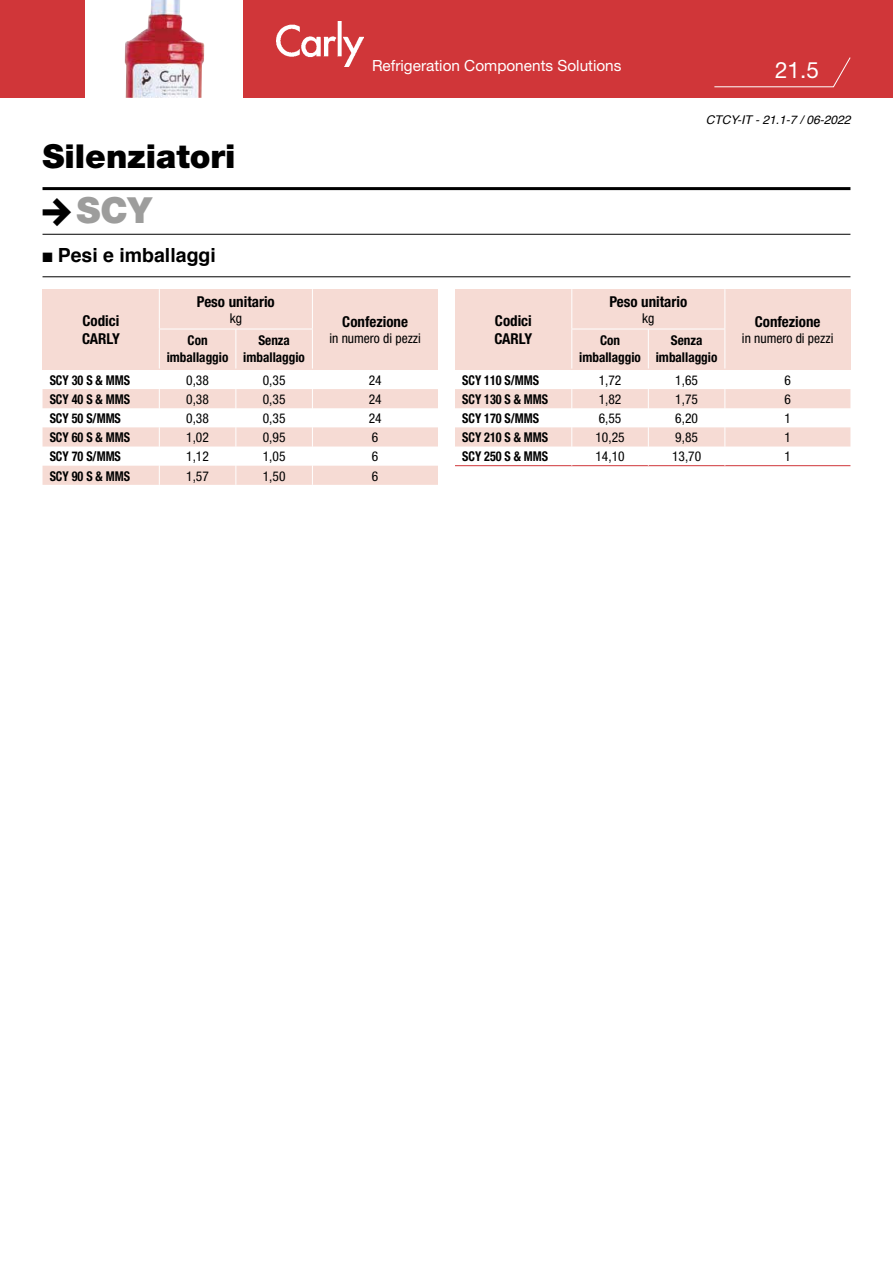
<style>
.page{position:relative;width:893px;height:1263px;background:#fff}
.page>*{position:absolute;margin:0;border:0;box-sizing:border-box;transform-origin:0 0}
.t1{font:900 36px "Helvetica Neue LT Pro";color:#9d9d9c}
.t2{font:900 33px "Helvetica Neue LT Pro";color:#000}
.t3{font:22.5px "Helvetica Neue LT Pro";color:#fff}
.t4{font:700 19.5px "Helvetica";color:#000}
.t5{font:15.3px "Helvetica Neue LT Pro";color:#fff}
.t6{font:700 condensed 15px/18px "Helvetica Neue";color:#000}
.t7{font:condensed 13.5px "Helvetica Neue";color:#000}
.t8{font:700 condensed 13.5px "Helvetica Neue";color:#000;scale:.9 1}
.t9{font:700 condensed 13.5px/16.2px "Helvetica Neue";color:#000;text-align:center}
.t10{font:italic 12px "Helvetica";color:#000}
</style>
<div class="page">
<div style="left:0;top:0;width:893px;height:98px;background:#d03639"></div>
<div style="left:43px;top:289px;width:395px;height:81px;background:#f6dbd4"></div>
<div style="left:455px;top:289px;width:395px;height:81px;background:#f6dbd4"></div>
<hr style="left:43px;top:187px;width:807px;height:3px;background:#000">
<hr style="left:43px;top:234px;width:807px;height:1px;background:#000">
<hr style="left:43px;top:276px;width:807px;height:1px;background:#000">
<div style="left:85px;top:0;width:157px;height:100px;background:#fff"></div>
<img style="left:276px;top:21px;width:88px;height:45px">
<svg style="left:714px;top:57px;width:137px;height:31px"></svg>
<img style="left:125px;top:0;width:79px;height:98px">
<svg style="left:43px;top:389px;width:395px;height:96px"></svg>
<svg style="left:455px;top:389px;width:395px;height:77px"></svg>
<hr style="left:159px;top:289px;width:1px;height:40px;background:#fff">
<hr style="left:312px;top:289px;width:1px;height:40px;background:#fff">
<hr style="left:159px;top:329px;width:77px;height:1px;background:#fff">
<hr style="left:236px;top:329px;width:77px;height:1px;background:#fff">
<hr style="left:159px;top:329px;width:1px;height:40px;background:#fff">
<hr style="left:235px;top:329px;width:1px;height:40px;background:#fff">
<hr style="left:312px;top:329px;width:1px;height:40px;background:#fff">
<hr style="left:571px;top:289px;width:1px;height:40px;background:#fff">
<hr style="left:724px;top:289px;width:1px;height:40px;background:#fff">
<hr style="left:571px;top:329px;width:77px;height:1px;background:#fff">
<hr style="left:648px;top:329px;width:77px;height:1px;background:#fff">
<hr style="left:571px;top:329px;width:1px;height:40px;background:#fff">
<hr style="left:648px;top:329px;width:1px;height:40px;background:#fff">
<hr style="left:724px;top:329px;width:1px;height:40px;background:#fff">
<p class="t5" style="left:372px;top:56px;width:251px">Refrigeration Components Solutions</p>
<h3 class="t3" style="left:775px;top:56px;width:45px">21.5</h3>
<h2 class="t2" style="left:43px;top:137px;width:195px">Silenziatori</h2>
<h1 class="t1" style="left:77px;top:188px;width:77px">SCY</h1>
<h3 class="t4" style="left:43px;top:239px;width:175px">■ Pesi e imballaggi</h3>
<p class="t6" style="left:82px;top:311px;width:39px">Codici<br>CARLY</p>
<p class="t6" style="left:197px;top:292px;width:79px">Peso unitario</p>
<p class="t7" style="left:230px;top:310px;width:14px">kg</p>
<p class="t6" style="left:342px;top:312px;width:67px">Confezione</p>
<p class="t9" style="left:188px;top:332px;width:22px">Con</p>
<p class="t7" style="left:329px;top:330px;width:93px">in numero di pezzi</p>
<p class="t9" style="left:167px;top:349px;width:63px">imballaggio</p>
<p class="t9" style="left:243px;top:332px;width:63px">Senza imballaggio</p>
<p class="t8" style="left:50px;top:372px;width:91px">SCY 30 S &amp; MMS</p>
<p class="t7" style="left:186px;top:372px;width:24px">0,38</p>
<p class="t7" style="left:263px;top:372px;width:24px">0,35</p>
<p class="t7" style="left:369px;top:372px;width:14px">24</p>
<p class="t8" style="left:50px;top:391px;width:91px">SCY 40 S &amp; MMS</p>
<p class="t7" style="left:186px;top:391px;width:24px">0,38</p>
<p class="t7" style="left:263px;top:391px;width:24px">0,35</p>
<p class="t7" style="left:369px;top:391px;width:14px">24</p>
<p class="t8" style="left:50px;top:410px;width:81px">SCY 50 S/MMS</p>
<p class="t7" style="left:186px;top:411px;width:24px">0,38</p>
<p class="t7" style="left:263px;top:411px;width:24px">0,35</p>
<p class="t7" style="left:369px;top:411px;width:14px">24</p>
<p class="t8" style="left:50px;top:429px;width:91px">SCY 60 S &amp; MMS</p>
<p class="t7" style="left:186px;top:430px;width:24px">1,02</p>
<p class="t7" style="left:263px;top:430px;width:24px">0,95</p>
<p class="t7" style="left:372px;top:430px;width:8px">6</p>
<p class="t8" style="left:50px;top:448px;width:81px">SCY 70 S/MMS</p>
<p class="t7" style="left:186px;top:449px;width:24px">1,12</p>
<p class="t7" style="left:263px;top:449px;width:24px">1,05</p>
<p class="t7" style="left:372px;top:449px;width:8px">6</p>
<p class="t8" style="left:50px;top:467px;width:91px">SCY 90 S &amp; MMS</p>
<p class="t7" style="left:186px;top:468px;width:24px">1,57</p>
<p class="t7" style="left:263px;top:468px;width:24px">1,50</p>
<p class="t7" style="left:372px;top:468px;width:8px">6</p>
<p class="t10" style="left:706px;top:110px;width:146px">CTCY-IT - 21.1-7 / 06-2022</p>
<p class="t6" style="left:494px;top:311px;width:39px">Codici<br>CARLY</p>
<p class="t6" style="left:609px;top:292px;width:79px">Peso unitario</p>
<p class="t7" style="left:642px;top:310px;width:14px">kg</p>
<p class="t6" style="left:755px;top:312px;width:67px">Confezione</p>
<p class="t9" style="left:600px;top:332px;width:22px">Con</p>
<p class="t7" style="left:742px;top:330px;width:93px">in numero di pezzi</p>
<p class="t9" style="left:579px;top:349px;width:63px">imballaggio</p>
<p class="t9" style="left:656px;top:332px;width:63px">Senza imballaggio</p>
<p class="t8" style="left:462px;top:372px;width:87px">SCY 110 S/MMS</p>
<p class="t7" style="left:599px;top:372px;width:24px">1,72</p>
<p class="t7" style="left:675px;top:372px;width:24px">1,65</p>
<p class="t7" style="left:784px;top:372px;width:8px">6</p>
<p class="t8" style="left:462px;top:391px;width:97px">SCY 130 S &amp; MMS</p>
<p class="t7" style="left:599px;top:391px;width:24px">1,82</p>
<p class="t7" style="left:675px;top:391px;width:24px">1,75</p>
<p class="t7" style="left:784px;top:391px;width:8px">6</p>
<p class="t8" style="left:462px;top:410px;width:87px">SCY 170 S/MMS</p>
<p class="t7" style="left:599px;top:411px;width:24px">6,55</p>
<p class="t7" style="left:675px;top:411px;width:24px">6,20</p>
<p class="t7" style="left:784px;top:411px;width:8px">1</p>
<p class="t8" style="left:462px;top:429px;width:97px">SCY 210 S &amp; MMS</p>
<p class="t7" style="left:595px;top:430px;width:31px">10,25</p>
<p class="t7" style="left:675px;top:430px;width:24px">9,85</p>
<p class="t7" style="left:784px;top:430px;width:8px">1</p>
<p class="t8" style="left:462px;top:448px;width:97px">SCY 250 S &amp; MMS</p>
<p class="t7" style="left:595px;top:449px;width:31px">14,10</p>
<p class="t7" style="left:672px;top:449px;width:31px">13,70</p>
<p class="t7" style="left:784px;top:449px;width:8px">1</p>
</div>
